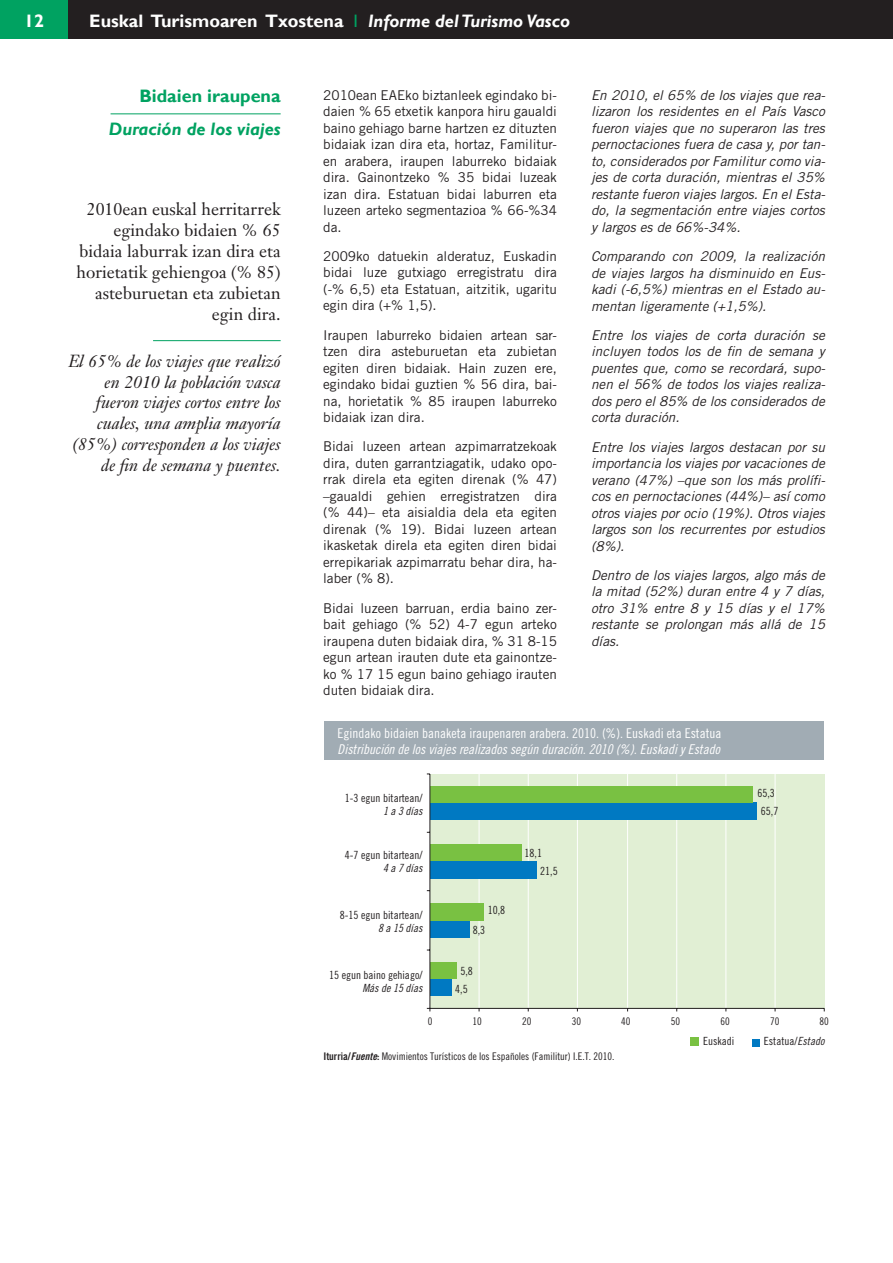
<style>
.page{position:relative;width:893px;height:1263px;background:#fff}
.page>*{position:absolute;margin:0;border:0;box-sizing:border-box;transform-origin:0 0}
.t1{font:700 18px "Gill Sans";color:#fff}
.t2{font:italic 700 18px "Gill Sans";color:#00a261}
.t3{font:700 18px "Gill Sans";color:#00a261}
.t4{font:italic 17.25px/21px "Janson Text";color:#231f20;text-align:right}
.t5{font:17.25px/21px "Janson Text";color:#231f20;text-align:right}
.t6{font:13.5px/16.5px "Trade Gothic";color:#231f20;text-align:justify}
.t7{font:italic 13.5px/16.5px "Trade Gothic";color:#231f20;text-align:justify}
.t8{font:13.5px "Trade Gothic Cond Eighteen Obl";color:#fff}
.t9{font:13.5px "Trade Gothic Cond Eighteen";color:#fff}
.t10{font:11.25px/17.7px "Trade Gothic Cond Eighteen";color:#231f20;text-align:center}
.t11{font:11.25px "Trade Gothic Cond Eighteen Obl";color:#231f20}
.t12{font:10.5px "Trade Gothic Cond Eighteen";color:#231f20}
.s1{font-weight:400;color:#00a261}
.s2{font-style:italic}
.s3{font-family:"Trade Gothic Bold Cond Twenty"}
.s4{font-family:"Trade Gothic Bold Cond Twenty Obl"}
.s5{font-family:"Trade Gothic Cond Eighteen Obl"}
</style>
<div class="page">
<div style="left:68px;top:0;width:825px;height:38px;background:#231f20"></div>
<div style="left:0;top:0;width:68px;height:38px;background:#00a261"></div>
<hr style="left:111px;top:113px;width:170px;height:1px;background:#00a261">
<hr style="left:153px;top:340px;width:128px;height:1px;background:#00a261">
<div style="left:324px;top:721px;width:500px;height:39px;background:#a1acb4"></div>
<div style="left:430px;top:774px;width:394px;height:234px;background:#e1efd4"></div>
<hr style="left:479px;top:774px;width:1px;height:234px;background:#fff">
<hr style="left:528px;top:774px;width:1px;height:234px;background:#fff">
<hr style="left:577px;top:774px;width:1px;height:234px;background:#fff">
<hr style="left:627px;top:774px;width:1px;height:234px;background:#fff">
<hr style="left:676px;top:774px;width:1px;height:234px;background:#fff">
<hr style="left:725px;top:774px;width:1px;height:234px;background:#fff">
<hr style="left:775px;top:774px;width:1px;height:234px;background:#fff">
<div style="left:430px;top:979px;width:21px;height:17px;background:#0079c2"></div>
<div style="left:430px;top:920px;width:40px;height:18px;background:#0079c2"></div>
<div style="left:430px;top:861px;width:106px;height:17px;background:#0079c2"></div>
<div style="left:430px;top:803px;width:327px;height:17px;background:#0079c2"></div>
<div style="left:430px;top:962px;width:27px;height:17px;background:#79c142"></div>
<div style="left:430px;top:903px;width:53px;height:17px;background:#79c142"></div>
<div style="left:430px;top:844px;width:92px;height:17px;background:#79c142"></div>
<div style="left:430px;top:786px;width:323px;height:17px;background:#79c142"></div>
<div style="left:690px;top:1038px;width:9px;height:8px;background:#79c142"></div>
<div style="left:753px;top:1039px;width:7px;height:7px;background:#0079c2"></div>
<hr style="left:430px;top:1008px;width:394px;height:1px;background:#231f20">
<hr style="left:429px;top:774px;width:1px;height:234px;background:#231f20">
<h1 class="t1" style="left:24px;top:10px;width:21px">12</h1>
<h1 class="t1" style="left:89px;top:10px;width:482px">Euskal Turismoaren Txostena <span class="s1">Ӏ</span> <span class="s2">Informe del Turismo Vasco</span></h1>
<h1 class="t3" style="left:139px;top:85px;width:143px">Bidaien iraupena</h1>
<h1 class="t2" style="left:109px;top:119px;width:173px">Duración de los viajes</h1>
<p class="t5" style="left:76px;top:198px;width:206px">2010ean euskal herritarrek egindako bidaien % 65 bidaia laburrak izan dira eta horietatik gehiengoa (% 85) asteburuetan eta zubietan egin dira.</p>
<p class="t4" style="left:68px;top:350px;width:214px">El 65% de los viajes que realizó en 2010 la población vasca fueron viajes cortos entre los cuales, una amplia mayoría (85%) corresponden a los viajes de fin de semana y puentes.</p>
<p class="t6" style="left:323px;top:86px;width:235px">2010ean EAEko biztanleek egindako bi&shy;daien % 65 etxetik kanpora hiru gaualdi baino gehiago barne hartzen ez dituzten bidaiak izan dira eta, hortaz, Familitur&shy;en arabera, iraupen laburreko bidaiak dira. Gainontzeko % 35 bidai luzeak izan dira. Estatuan bidai laburren eta luzeen arteko segmentazioa % 66-%34 da.</p>
<p class="t6" style="left:323px;top:248px;width:235px">2009ko datuekin alderatuz, Euskadin bidai luze gutxiago erregistratu dira (-% 6,5) eta Estatuan, aitzitik, ugaritu egin dira (+% 1,5).</p>
<p class="t6" style="left:323px;top:326px;width:235px">Iraupen laburreko bidaien artean sar&shy;tzen dira asteburuetan eta zubietan egiten diren bidaiak. Hain zuzen ere, egindako bidai guztien % 56 dira, bai&shy;na, horietatik % 85 iraupen laburreko bidaiak izan dira.</p>
<p class="t6" style="left:323px;top:438px;width:235px">Bidai luzeen artean azpimarratzekoak dira, duten garrantziagatik, udako opo&shy;rrak direla eta egiten direnak (% 47) –gaualdi gehien erregistratzen dira (% 44)– eta aisialdia dela eta egiten direnak (% 19). Bidai luzeen artean ikasketak direla eta egiten diren bidai errepikariak azpimarratu behar dira, ha&shy;laber (% 8).</p>
<p class="t6" style="left:323px;top:599px;width:235px">Bidai luzeen barruan, erdia baino zer&shy;bait gehiago (% 52) 4-7 egun arteko iraupena duten bidaiak dira, % 31 8-15 egun artean irauten dute eta gainontze&shy;ko % 17 15 egun baino gehiago irauten duten bidaiak dira.</p>
<p class="t7" style="left:591px;top:87px;width:236px">En 2010, el 65% de los viajes que rea&shy;lizaron los residentes en el País Vasco fueron viajes que no superaron las tres pernoctaciones fuera de casa y, por tan&shy;to, considerados por Familitur como via&shy;jes de corta duración, mientras el 35% restante fueron viajes largos. En el Esta&shy;do, la segmentación entre viajes cortos y largos es de 66%-34%.</p>
<p class="t7" style="left:591px;top:248px;width:236px">Comparando con 2009, la realización de viajes largos ha disminuido en Eus&shy;kadi (-6,5%) mientras en el Estado au&shy;mentan ligeramente (+1,5%).</p>
<p class="t7" style="left:591px;top:327px;width:236px">Entre los viajes de corta duración se incluyen todos los de fin de semana y puentes que, como se recordará, supo&shy;nen el 56% de todos los viajes realiza&shy;dos pero el 85% de los considerados de corta duración.</p>
<p class="t7" style="left:591px;top:438px;width:236px">Entre los viajes largos destacan por su importancia los viajes por vacaciones de verano (47%) –que son los más prolífi&shy;cos en pernoctaciones (44%)– así como otros viajes por ocio (19%). Otros viajes largos son los recurrentes por estudios (8%).</p>
<p class="t7" style="left:591px;top:567px;width:235px">Dentro de los viajes largos, algo más de la mitad (52%) duran entre 4 y 7 días, otro 31% entre 8 y 15 días y el 17% restante se prolongan más allá de 15 días.</p>
<p class="t9" style="left:338px;top:725px;width:385px">Egindako bidaien banaketa iraupenaren arabera. 2010. (%). Euskadi eta Estatua</p>
<p class="t8" style="left:338px;top:741px;width:384px">Distribución de los viajes realizados según duración. 2010 (%). Euskadi y Estado</p>
<p class="t10" style="left:345px;top:789px;width:79px">1-3 egun bitartean/</p>
<p class="t11" style="left:383px;top:804px;width:41px">1 a 3 días</p>
<p class="t10" style="left:345px;top:846px;width:79px">4-7 egun bitartean/</p>
<p class="t11" style="left:383px;top:861px;width:41px">4 a 7 días</p>
<p class="t10" style="left:340px;top:906px;width:84px">8-15 egun bitartean/</p>
<p class="t11" style="left:378px;top:921px;width:46px">8 a 15 días</p>
<p class="t10" style="left:329px;top:966px;width:95px">15 egun baino gehiago/</p>
<p class="t11" style="left:362px;top:981px;width:62px">Más de 15 días</p>
<p class="t10" style="left:488px;top:901px;width:19px">10,8</p>
<p class="t10" style="left:473px;top:921px;width:14px">8,3</p>
<p class="t10" style="left:455px;top:961px;width:19px;line-height:18.3px">5,8<br>4,5</p>
<p class="t10" style="left:540px;top:844px;width:19px;text-align:left;text-indent:-16px">18,1<br>21,5</p>
<p class="t10" style="left:757px;top:784px;width:22px">65,3<br>65,7</p>
<p class="t12" style="left:428px;top:1015px;width:6px">0</p>
<p class="t12" style="left:473px;top:1015px;width:11px">10</p>
<p class="t12" style="left:522px;top:1015px;width:11px">20</p>
<p class="t12" style="left:572px;top:1015px;width:11px">30</p>
<p class="t12" style="left:621px;top:1015px;width:11px">40</p>
<p class="t12" style="left:671px;top:1015px;width:11px">50</p>
<p class="t12" style="left:720px;top:1015px;width:11px">60</p>
<p class="t12" style="left:770px;top:1015px;width:11px">70</p>
<p class="t12" style="left:819px;top:1015px;width:11px">80</p>
<p class="t12" style="left:323px;top:1050px;width:292px"><span class="s3">Iturria/</span><span class="s4">Fuente</span><span class="s3">:</span> Movimientos Turísticos de los Españoles (Familitur) I.E.T. 2010.</p>
<p class="t10" style="left:703px;top:1032px;width:33px">Euskadi</p>
<p class="t10" style="left:764px;top:1032px;width:62px">Estatua/<span class="s5">Estado</span></p>
</div>
